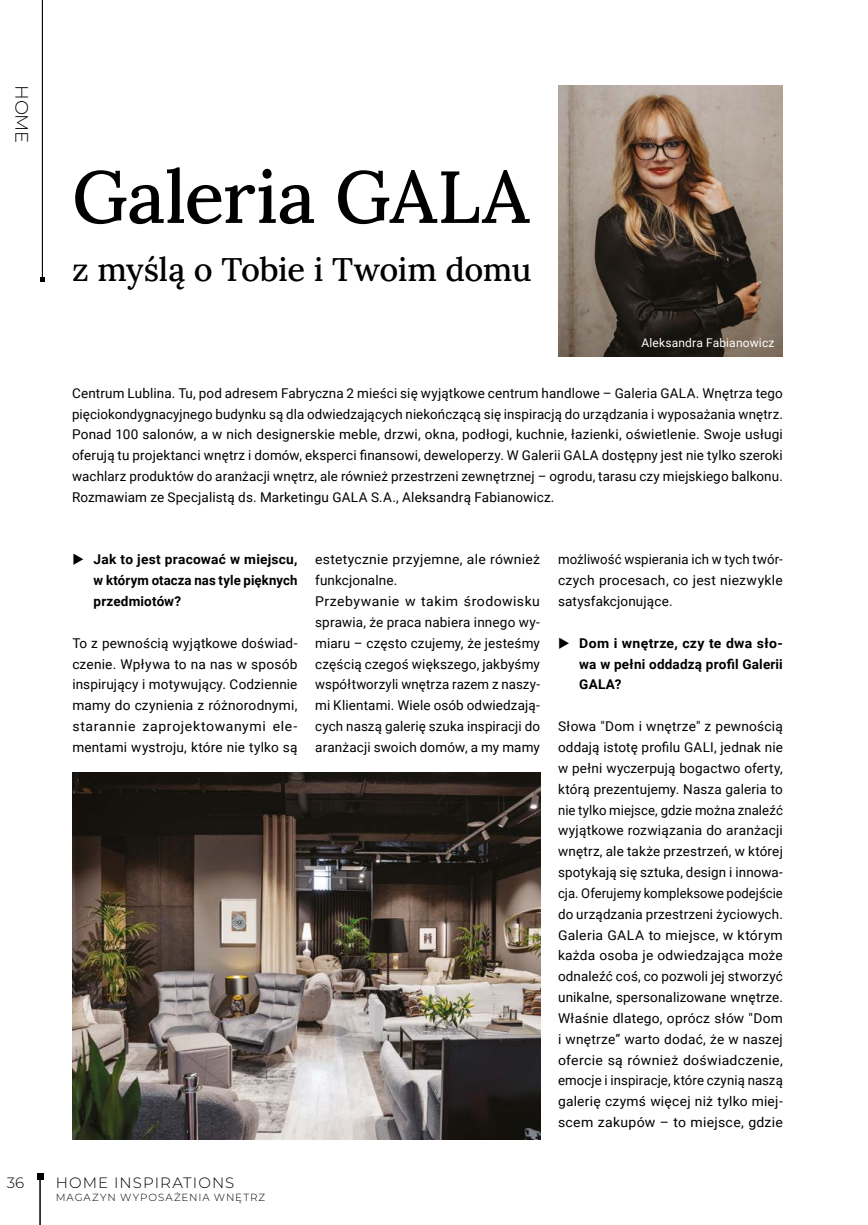
<style>
.page{position:relative;width:868px;height:1225px;background:#fff}
.page>*{position:absolute;margin:0;border:0;box-sizing:border-box;transform-origin:0 0}
.t1{font:73.5px "Lora";letter-spacing:-.005em;color:#000}
.t2{font:32.7px "Lora";letter-spacing:-.015em;color:#000}
.t3{font:300 18px "Montserrat";color:#000}
.t4{font:300 15px "Montserrat";letter-spacing:.07em;color:#000}
.t5{font:13.5px/20.9px "Roboto";letter-spacing:.015em;color:#000;text-align:justify}
.t6{font:700 13.5px/20.9px "Roboto";letter-spacing:.015em;color:#000;text-align:justify}
.t7{font:700 13.5px/20.9px "Roboto";letter-spacing:.015em;color:#000;text-align:justify;scale:1.04 1}
.t8{font:12px "Roboto";letter-spacing:.015em;color:#fff}
.t9{font:300 10.35px "Montserrat";letter-spacing:.09em;color:#000}
</style>
<div class="page">
<img style="left:558px;top:85px;width:224px;height:271px">
<img style="left:72px;top:773px;width:468px;height:366px">
<hr style="left:39px;top:1177px;width:2px;height:48px;background:#000">
<svg style="left:37px;top:1174px;width:6px;height:6px"></svg>
<hr style="left:42px;top:0;width:1px;height:279px;background:#000">
<svg style="left:40px;top:277px;width:5px;height:4px"></svg>
<h3 class="t3" style="left:34px;top:85px;width:60px;rotate:90deg">HOME</h3>
<h1 class="t1" style="left:72px;top:141px;width:458px">Galeria GALA</h1>
<h2 class="t2" style="left:72px;top:245px;width:461px">z myślą o Tobie i Twoim domu</h2>
<p class="t8" style="left:641px;top:334px;width:134px">Aleksandra Fabianowicz</p>
<p class="t5" style="left:72px;top:382px;width:712px">Centrum Lublina. Tu, pod adresem Fabryczna 2 mieści się wyjątkowe centrum handlowe – Galeria GALA. Wnętrza tego pięciokondygnacyjnego budynku są dla odwiedzających niekończącą się inspiracją do urządzania i wyposażania wnętrz.<br>Ponad 100 salonów, a w nich designerskie meble, drzwi, okna, podłogi, kuchnie, łazienki, oświetlenie. Swoje usługi oferują tu projektanci wnętrz i domów, eksperci finansowi, deweloperzy. W Galerii GALA dostępny jest nie tylko szeroki wachlarz produktów do aranżacji wnętrz, ale również przestrzeni zewnętrznej – ogrodu, tarasu czy miejskiego balkonu.<br>Rozmawiam ze Specjalistą ds. Marketingu GALA S.A., Aleksandrą Fabianowicz.</p>
<p class="t6" style="left:94px;top:549px;width:205px">Jak to jest pracować w miejscu, w którym otacza nas tyle pięknych przedmiotów?</p>
<p class="t5" style="left:72px;top:632px;width:227px">To z pewnością wyjątkowe doświad&shy;czenie. Wpływa to na nas w sposób inspirujący i motywujący. Codziennie mamy do czynienia z różnorodnymi, starannie zaprojektowanymi ele&shy;mentami wystroju, które nie tylko są</p>
<p class="t5" style="left:315px;top:549px;width:226px;text-align:left">estetycznie przyjemne, ale również funkcjonalne.<br>Przebywanie w takim środowisku sprawia, że praca nabiera innego wy&shy;miaru – często czujemy, że jesteśmy częścią czegoś większego, jakbyśmy współtworzyli wnętrza razem z naszy&shy;mi Klientami. Wiele osób odwiedzają&shy;cych naszą galerię szuka inspiracji do aranżacji swoich domów, a my mamy</p>
<p class="t5" style="left:558px;top:549px;width:226px">możliwość wspierania ich w tych twór&shy;czych procesach, co jest niezwykle satysfakcjonujące.</p>
<p class="t7" style="left:579px;top:632px;width:197px">Dom i wnętrze, czy te dwa sło&shy;wa w pełni oddadzą profil Galerii GALA?</p>
<p class="t5" style="left:558px;top:715px;width:226px">Słowa "Dom i wnętrze" z pewnością oddają istotę profilu GALI, jednak nie w pełni wyczerpują bogactwo oferty, którą prezentujemy. Nasza galeria to nie tylko miejsce, gdzie można znaleźć wyjątkowe rozwiązania do aranżacji wnętrz, ale także przestrzeń, w której spotykają się sztuka, design i innowa&shy;cja. Oferujemy kompleksowe podejście do urządzania przestrzeni życiowych.<br>Galeria GALA to miejsce, w którym każda osoba je odwiedzająca może odnaleźć coś, co pozwoli jej stworzyć unikalne, spersonalizowane wnętrze.<br>Właśnie dlatego, oprócz słów "Dom i wnętrze” warto dodać, że w naszej ofercie są również doświadczenie, emocje i inspiracje, które czynią naszą galerię czymś więcej niż tylko miej&shy;scem zakupów – to miejsce, gdzie</p>
<p class="t4" style="left:7px;top:1173px;width:19px">36</p>
<p class="t4" style="left:56px;top:1173px;width:180px">HOME INSPIRATIONS</p>
<p class="t9" style="left:56px;top:1190px;width:211px">MAGAZYN WYPOSAŻENIA WNĘTRZ</p>
</div>
